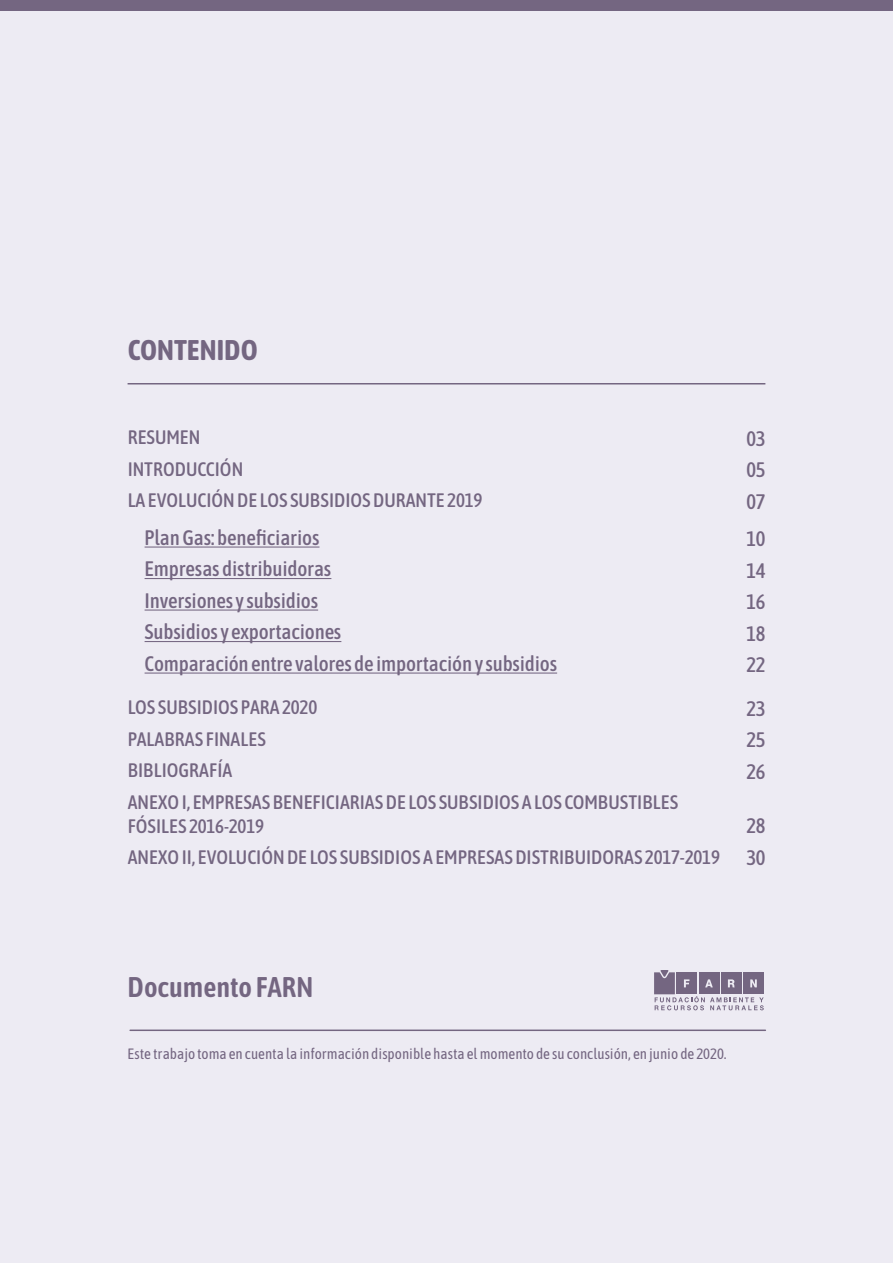
<style>
.page{position:relative;width:893px;height:1263px;background:#edebf3}
.page>*{position:absolute;margin:0;border:0;box-sizing:border-box;transform-origin:0 0}
.t1{font:600 condensed 28.5px "Asap";color:#746681}
.t2{font:700 condensed 28.5px "Asap";color:#746681}
.t3{font:500 condensed 21px/31.5px "Asap";letter-spacing:-.01em;color:#746681;text-align:justify}
.t4{font:500 condensed 19.5px/31.5px "Asap";color:#746681}
.t5{font:condensed 15px "Asap";color:#746681}
</style>
<div class="page">
<hr style="left:145px;top:546px;width:174px;height:2px;background:#746681">
<hr style="left:145px;top:578px;width:186px;height:1px;background:#746681">
<hr style="left:145px;top:609px;width:173px;height:2px;background:#746681">
<hr style="left:145px;top:641px;width:196px;height:1px;background:#746681">
<hr style="left:145px;top:672px;width:412px;height:2px;background:#746681">
<hr style="left:128px;top:383px;width:637px;height:1px;background:#746681">
<div style="left:0;top:0;width:893px;height:11px;background:#746681"></div>
<svg style="left:654px;top:970px;width:110px;height:40px"></svg>
<hr style="left:130px;top:1029px;width:635px;height:2px;background:#746681">
<h1 class="t2" style="left:128px;top:331px;width:132px">CONTENIDO</h1>
<p class="t4" style="left:128px;top:421px;width:356px">RESUMEN<br>INTRODUCCIÓN<br>LA EVOLUCIÓN DE LOS SUBSIDIOS DURANTE 2019</p>
<p class="t3" style="left:145px;top:521px;width:414px;text-align:left">Plan Gas: beneficiarios<br>Empresas distribuidoras<br>Inversiones y subsidios<br>Subsidios y exportaciones<br>Comparación entre valores de importación y subsidios</p>
<p class="t4" style="left:128px;top:691px;width:552px">LOS SUBSIDIOS PARA 2020<br>PALABRAS FINALES<br>BIBLIOGRAFÍA<br>ANEXO I, EMPRESAS BENEFICIARIAS DE LOS SUBSIDIOS A LOS COMBUSTIBLES</p>
<p class="t4" style="left:128px;top:810px;width:594px">FÓSILES 2016-2019<br>ANEXO II, EVOLUCIÓN DE LOS SUBSIDIOS A EMPRESAS DISTRIBUIDORAS 2017-2019</p>
<p class="t3" style="left:746px;top:422px;width:21px">03<br>05<br>07</p>
<p class="t3" style="left:746px;top:523px;width:21px">10<br>14<br>16<br>18<br>22</p>
<p class="t3" style="left:746px;top:692px;width:21px">23<br>25<br>26</p>
<p class="t3" style="left:746px;top:809px;width:21px">28<br>30</p>
<h1 class="t1" style="left:128px;top:968px;width:187px">Documento FARN</h1>
<p class="t5" style="left:128px;top:1044px;width:601px">Este trabajo toma en cuenta la información disponible hasta el momento de su conclusión, en junio de 2020.</p>
</div>
